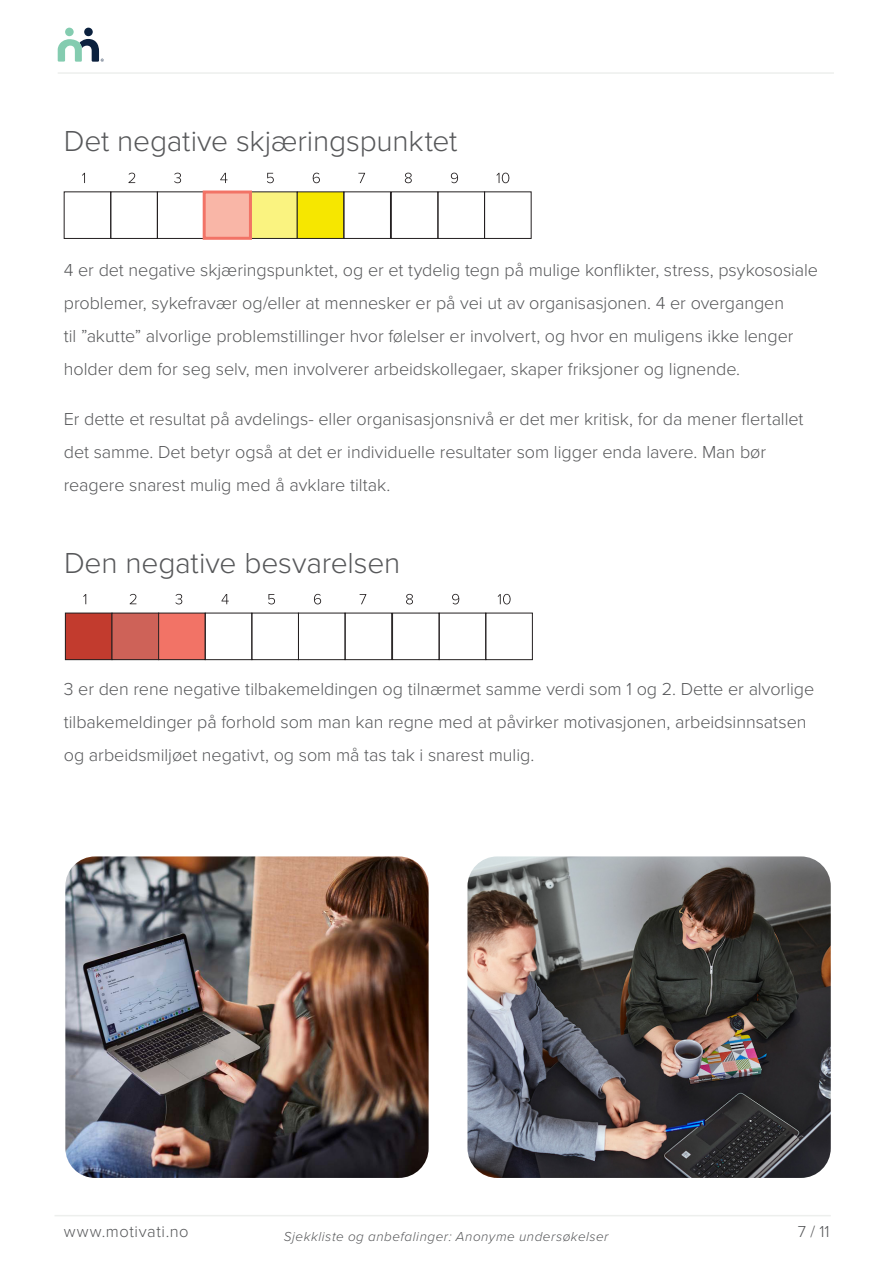
<style>
.page{position:relative;width:893px;height:1263px;background:#fff}
.page>*{position:absolute;margin:0;border:0;box-sizing:border-box;transform-origin:0 0}
.Overskrift_2{font:300 30px "Proxima Nova";letter-spacing:-.005em;color:#57585a}
.Brødtekst{font:300 18px/33px "Proxima Nova";letter-spacing:-.005em;color:#57585a}
.Overskrift_2-2{font:300 18px/33px "Proxima Nova";letter-spacing:-.005em;color:#57585a}
.t1{font:300 16.5px "Proxima Nova";letter-spacing:.035em;color:#57585a}
.t2{font:italic 300 13.5px "Proxima Nova";letter-spacing:.035em;color:#57585a}
</style>
<div class="page">
<hr style="left:58px;top:72px;width:776px;height:2px;background:#edefed">
<hr style="left:55px;top:1215px;width:776px;height:1px;background:#edefed">
<div style="left:84px;top:28px;width:9px;height:8px;background:#0b213e;border-radius:50%"></div>
<div style="left:65px;top:28px;width:9px;height:8px;background:#84ccb0;border-radius:50%"></div>
<svg style="left:58px;top:39px;width:46px;height:23px"></svg>
<div style="left:110px;top:191px;width:48px;height:48px;border:1px solid #231f20"></div>
<div style="left:157px;top:191px;width:47px;height:48px;border:1px solid #231f20"></div>
<div style="left:251px;top:192px;width:46px;height:46px;background:#faf380"></div>
<div style="left:250px;top:191px;width:48px;height:48px;border:1px solid #231f20"></div>
<div style="left:203px;top:190px;width:49px;height:50px;background:#f9b6a7;border:3px solid #f27366"></div>
<div style="left:297px;top:192px;width:47px;height:46px;background:#f6e700"></div>
<div style="left:297px;top:191px;width:47px;height:48px;border:1px solid #231f20"></div>
<div style="left:343px;top:191px;width:48px;height:48px;border:1px solid #231f20"></div>
<div style="left:391px;top:191px;width:47px;height:48px;border:1px solid #231f20"></div>
<div style="left:438px;top:191px;width:47px;height:48px;border:1px solid #231f20"></div>
<div style="left:484px;top:191px;width:47px;height:48px;border:1px solid #231f20"></div>
<svg style="left:405px;top:173px;width:104px;height:10px"></svg>
<svg style="left:220px;top:173px;width:145px;height:10px"></svg>
<svg style="left:82px;top:173px;width:99px;height:10px"></svg>
<div style="left:65px;top:613px;width:47px;height:47px;background:#c23b2e"></div>
<div style="left:65px;top:613px;width:47px;height:47px;border:1px solid #231f20"></div>
<div style="left:112px;top:613px;width:47px;height:47px;background:#ce6258"></div>
<div style="left:112px;top:613px;width:47px;height:47px;border:1px solid #231f20"></div>
<div style="left:159px;top:613px;width:46px;height:47px;background:#f27366"></div>
<div style="left:158px;top:613px;width:48px;height:47px;border:1px solid #231f20"></div>
<div style="left:205px;top:613px;width:47px;height:47px;border:1px solid #231f20"></div>
<div style="left:251px;top:613px;width:48px;height:47px;border:1px solid #231f20"></div>
<div style="left:298px;top:613px;width:47px;height:47px;border:1px solid #231f20"></div>
<div style="left:345px;top:613px;width:47px;height:47px;border:1px solid #231f20"></div>
<div style="left:392px;top:613px;width:47px;height:47px;border:1px solid #231f20"></div>
<div style="left:439px;top:613px;width:47px;height:47px;border:1px solid #231f20"></div>
<div style="left:485px;top:613px;width:48px;height:47px;border:1px solid #231f20"></div>
<svg style="left:406px;top:594px;width:105px;height:10px"></svg>
<svg style="left:221px;top:594px;width:145px;height:10px"></svg>
<svg style="left:83px;top:594px;width:99px;height:10px"></svg>
<img style="left:65px;top:856px;width:364px;height:322px">
<img style="left:467px;top:856px;width:364px;height:322px">
<p class="Overskrift_2" style="left:64px;top:119px;width:395px">Det negative skjæringspunktet</p>
<p class="Brødtekst" style="left:64px;top:252px;width:756px">4 er det negative skjæringspunktet, og er et tydelig tegn på mulige konflikter, stress, psykososiale problemer, sykefravær og/eller at mennesker er på vei ut av organisasjonen. 4 er overgangen<br>til ”akutte” alvorlige problemstillinger hvor følelser er involvert, og hvor en muligens ikke lenger holder dem for seg selv, men involverer arbeidskollegaer, skaper friksjoner og lignende.</p>
<p class="Brødtekst" style="left:64px;top:401px;width:741px">Er dette et resultat på avdelings- eller organisasjonsnivå er det mer kritisk, for da mener flertallet det samme. Det betyr også at det er individuelle resultater som ligger enda lavere. Man bør reagere snarest mulig med å avklare tiltak.</p>
<p class="Overskrift_2" style="left:64px;top:541px;width:338px">Den negative besvarelsen</p>
<p class="Overskrift_2-2" style="left:64px;top:672px;width:752px">3 er den rene negative tilbakemeldingen og tilnærmet samme verdi som 1 og 2. Dette er alvorlige tilbakemeldinger på forhold som man kan regne med at påvirker motivasjonen, arbeidsinnsatsen og arbeidsmiljøet negativt, og som må tas tak i snarest mulig.</p>
<p class="t1" style="left:64px;top:1219px;width:126px">www.motivati.no</p>
<p class="t2" style="left:284px;top:1227px;width:326px">Sjekkliste og anbefalinger: Anonyme undersøkelser</p>
<p class="t1" style="left:798px;top:1219px;width:33px">7 / 11</p>
</div>
